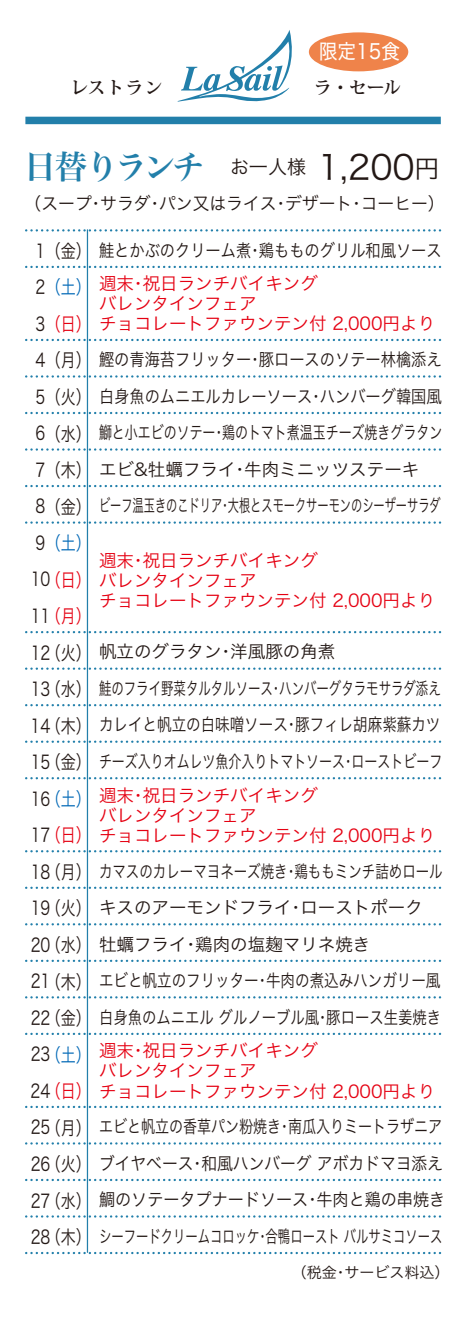
<style>
.page{position:relative;width:462px;height:1320px;background:#fff}
.page>*{position:absolute;margin:0;border:0;box-sizing:border-box;transform-origin:0 0}
.t1{font:32.5px "Hira Min Pro W6";letter-spacing:-.12em;color:#227faa}
.t2{font:20.5px "Hira Kaku Std W4";color:#fff;scale:.91 1}
.t3{font:18.75px/36.5px "Hira Kaku Pro W3";color:#231815;scale:.8 1}
.t4{font:18.75px "Hira Kaku Pro W3";color:#0068b6;scale:.8 1}
.t5{font:18.75px "Hira Kaku Pro W3";color:#e50012;scale:.8 1}
.t6{font:17.5px/36.5px "Hira Kaku Pro W3";color:#231815;scale:.87 1}
.t7{font:17.5px/36.5px "Hira Kaku Pro W3";color:#231815;scale:.77 1}
.t8{font:17.5px/36.2px "Hira Kaku Pro W3";color:#231815;scale:.8 1}
.t9{font:17.5px/20px "Hira Kaku Pro W3";color:#e50012}
.t10{font:17.5px/36.5px "Hira Kaku Pro W3";color:#231815}
.t11{font:17.5px "Hira Kaku Pro W3";color:#231815;scale:.96 1}
.t12{font:700 17.5px "Koz Min Pro";letter-spacing:.06em;color:#231815}
.t13{font:15px "Hira Kaku Pro W3";color:#231815}
.s1{font-family:"Hira Kaku Pro W3";font-size:19.25px;color:#231815}
.s2{font-family:"Hira Kaku Pro W3";font-size:33.75px;color:#231815}
.s3{font-family:"Hira Kaku Pro W3";font-size:25px;color:#231815}
.s4{font-size:18.75px}
.s5{color:#231815}
.s6{font-size:18.75px;color:#e50012}
.s7{color:#e50012}
.s8{color:#0068b6}
</style>
<div class="page">
<div style="left:25px;top:117px;width:416px;height:7px;background:#227faa"></div>
<svg style="left:177px;top:30px;width:115px;height:72px"></svg>
<div style="left:309px;top:32px;width:99px;height:39px;background:#ef834a;border-radius:50%"></div>
<hr style="left:87px;top:230px;width:1px;height:1021px;background:#227faa">
<svg style="left:25px;top:740px;width:415px;height:2px"></svg>
<svg style="left:25px;top:704px;width:415px;height:2px"></svg>
<svg style="left:25px;top:667px;width:415px;height:2px"></svg>
<svg style="left:25px;top:631px;width:415px;height:2px"></svg>
<svg style="left:25px;top:521px;width:415px;height:2px"></svg>
<svg style="left:25px;top:485px;width:415px;height:2px"></svg>
<svg style="left:25px;top:448px;width:415px;height:2px"></svg>
<svg style="left:25px;top:412px;width:415px;height:2px"></svg>
<svg style="left:25px;top:375px;width:415px;height:2px"></svg>
<svg style="left:25px;top:339px;width:415px;height:2px"></svg>
<svg style="left:25px;top:266px;width:415px;height:2px"></svg>
<svg style="left:25px;top:229px;width:415px;height:2px"></svg>
<svg style="left:25px;top:777px;width:415px;height:2px"></svg>
<svg style="left:25px;top:1251px;width:415px;height:2px"></svg>
<svg style="left:25px;top:1214px;width:415px;height:3px"></svg>
<svg style="left:25px;top:1178px;width:415px;height:2px"></svg>
<svg style="left:25px;top:1141px;width:415px;height:3px"></svg>
<svg style="left:25px;top:1105px;width:415px;height:2px"></svg>
<svg style="left:25px;top:1032px;width:415px;height:2px"></svg>
<svg style="left:25px;top:959px;width:415px;height:2px"></svg>
<svg style="left:25px;top:996px;width:415px;height:2px"></svg>
<svg style="left:25px;top:923px;width:415px;height:2px"></svg>
<svg style="left:25px;top:886px;width:415px;height:2px"></svg>
<svg style="left:25px;top:850px;width:415px;height:2px"></svg>
<p class="t2" style="left:319px;top:36px;width:91px">限定15食</p>
<p class="t12" style="left:70px;top:74px;width:94px">レストラン</p>
<p class="t12" style="left:314px;top:74px;width:88px">ラ・セール</p>
<h1 class="t1" style="left:24px;top:138px;width:417px">日替りランチ <span class="s1">お一人様</span> <span class="s2">1,200</span><span class="s3">円</span></h1>
<p class="t11" style="left:25px;top:188px;width:439px">（スープ・サラダ・パン又はライス・デザート・コーヒー）</p>
<p class="t6" style="left:36px;top:230px;width:468px"><span class="s4">1（金）</span>鮭とかぶのクリーム煮・鶏もものグリル和風ソース</p>
<p class="t4" style="left:36px;top:270px;width:71px"><span class="s5">2</span>（土）</p>
<p class="t6" style="left:36px;top:303px;width:469px"><span class="s4">3</span><span class="s6">（日）</span><span class="s7">チョコレートファウンテン付 2,000円より</span><span class="s4">4（月）</span>鰹の青海苔フリッター・豚ロースのソテー林檎添え<span class="s4">5（火）</span>白身魚のムニエルカレーソース・ハンバーグ韓国風<span class="s4">6（水）</span>鰤と小エビのソテー・鶏のトマト煮温玉チーズ焼きグラタン<span class="s4">7（木）</span>エビ&amp;牡蠣フライ・牛肉ミニッツステーキ<br><span class="s4">8（金）</span>ビーフ温玉きのこドリア・大根とスモークサーモンのシーザーサラダ</p>
<p class="t3" style="left:31px;top:523px;width:77px">9<span class="s8">（土）<br></span>10<br>11<br>12<br>13<br>14<br>15<br>16<br>17<br>18<br>19<br>20<br>21<br>22<br>23<br>24<br>25<br>26<br>27<br>28</p>
<p class="t9" style="left:99px;top:272px;width:220px">週末・祝日ランチバイキングバレンタインフェア</p>
<p class="t9" style="left:99px;top:548px;width:220px">週末・祝日ランチバイキング</p>
<p class="t9" style="left:99px;top:588px;width:338px">チョコレートファウンテン付 2,000円より</p>
<p class="t9" style="left:46px;top:568px;width:212px"><span class="s4">（日）</span>バレンタインフェア</p>
<p class="t5" style="left:46px;top:599px;width:58px">（月）</p>
<p class="t10" style="left:46px;top:632px;width:398px"><span class="s4">（火）</span>帆立のグラタン・洋風豚の角煮<br><span class="s4">（水）</span>鮭のフライ野菜タルタルソース・ハンバーグタラモサラダ添え<span class="s4">（木）</span>カレイと帆立の白味噌ソース・豚フィレ胡麻紫蘇カツ<span class="s4">（金）</span>チーズ入りオムレツ魚介入りトマトソース・ローストビーフ</p>
<p class="t4" style="left:46px;top:782px;width:58px">（土）</p>
<p class="t7" style="left:46px;top:815px;width:517px"><span class="s6">（日）</span><span class="s7">チョコレートファウンテン付 2,000円より</span><span class="s4">（月）</span>カマスのカレーマヨネーズ焼き・鶏ももミンチ詰めロール<span class="s4">（火）</span>キスのアーモンドフライ・ローストポーク<br><span class="s4">（水）</span>牡蠣フライ・鶏肉の塩麹マリネ焼き<br><span class="s4">（木）</span>エビと帆立のフリッター・牛肉の煮込みハンガリー風<span class="s4">（金）</span>白身魚のムニエル グルノーブル風・豚ロース生姜焼き</p>
<p class="t4" style="left:46px;top:1037px;width:58px">（土）</p>
<p class="t8" style="left:46px;top:1071px;width:501px"><span class="s6">（日）</span><span class="s7">チョコレートファウンテン付 2,000円より</span><span class="s4">（月）</span>エビと帆立の香草パン粉焼き・南瓜入りミートラザニア<span class="s4">（火）</span>ブイヤベース・和風ハンバーグ アボカドマヨ添え<span class="s4">（水）</span>鯛のソテータプナードソース・牛肉と鶏の串焼き<span class="s4">（木）</span>シーフードクリームコロッケ・合鴨ロースト バルサミコソース</p>
<p class="t9" style="left:99px;top:783px;width:220px">週末・祝日ランチバイキングバレンタインフェア</p>
<p class="t9" style="left:99px;top:1039px;width:220px">週末・祝日ランチバイキングバレンタインフェア</p>
<p class="t13" style="left:292px;top:1258px;width:159px">（税金・サービス料込）</p>
</div>
